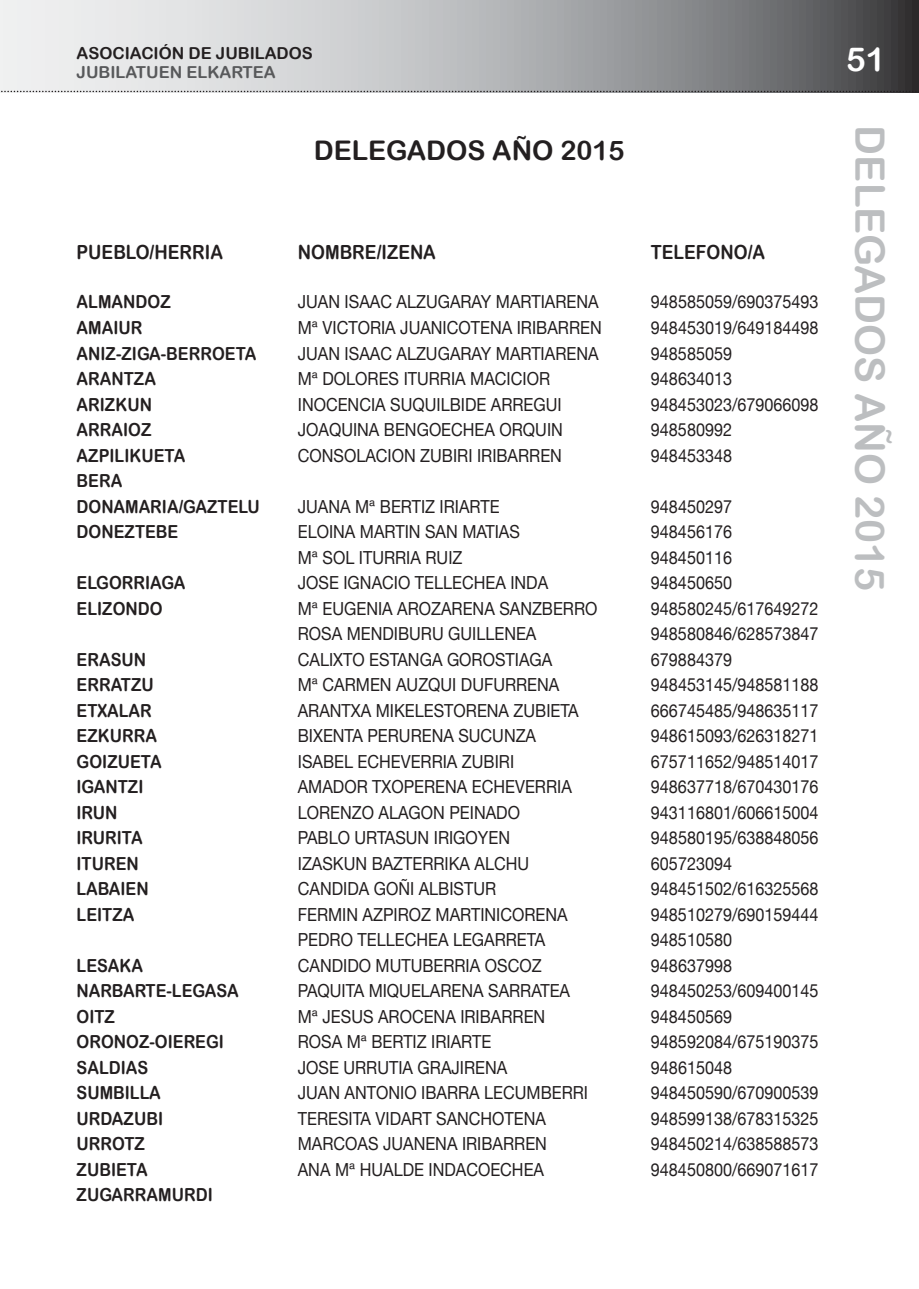
<style>
.page{position:relative;width:919px;height:1289px;background:#fff}
.page>*{position:absolute;margin:0;border:0;box-sizing:border-box;transform-origin:0 0}
.t1{font:40.5px "Arial Rounded MT Bold";color:#bcbec0}
.t2{font:33px "Arial Rounded MT Bold";color:#fff}
.t3{font:27px "Arial Rounded MT Bold";color:#231f20}
.t4{font:19.5px "Arial Rounded MT Bold";color:#231f20;scale:.9 1}
.t5{font:18px "Helvetica Neue";color:#231f20;scale:.9 1}
.t6{font:18px "Arial Rounded MT Bold";color:#231f20;scale:.9 1}
.t7{font:16.5px "Arial Rounded MT Bold";color:#231f20}
.t8{font:16.5px "Arial Rounded MT Bold";color:#58595b}
</style>
<div class="page">
<svg style="left:0;top:0;width:918px;height:91px"></svg>
<svg style="left:0;top:91px;width:919px;height:1px"></svg>
<p class="t7" style="left:77px;top:43px;width:238px">ASOCIACIÓN DE JUBILADOS</p>
<p class="t8" style="left:77px;top:63px;width:200px">JUBILATUEN ELKARTEA</p>
<p class="t3" style="left:314px;top:134px;width:312px">DELEGADOS AÑO 2015</p>
<p class="t4" style="left:77px;top:240px;width:164px">PUEBLO/HERRIA</p>
<p class="t4" style="left:298px;top:240px;width:155px">NOMBRE/IZENA</p>
<p class="t4" style="left:651px;top:240px;width:128px">TELEFONO/A</p>
<p class="t6" style="left:77px;top:291px;width:106px">ALMANDOZ</p>
<p class="t5" style="left:298px;top:291px;width:335px">JUAN ISAAC ALZUGARAY MARTIARENA</p>
<p class="t5" style="left:651px;top:291px;width:188px">948585059/690375493</p>
<p class="t6" style="left:77px;top:317px;width:75px">AMAIUR</p>
<p class="t5" style="left:298px;top:317px;width:339px">Mª VICTORIA JUANICOTENA IRIBARREN</p>
<p class="t5" style="left:651px;top:317px;width:188px">948453019/649184498</p>
<p class="t6" style="left:77px;top:342px;width:201px">ANIZ-ZIGA-BERROETA</p>
<p class="t5" style="left:298px;top:342px;width:335px">JUAN ISAAC ALZUGARAY MARTIARENA</p>
<p class="t5" style="left:651px;top:342px;width:92px">948585059</p>
<p class="t6" style="left:77px;top:368px;width:90px">ARANTZA</p>
<p class="t5" style="left:298px;top:368px;width:282px">Mª DOLORES ITURRIA MACICIOR</p>
<p class="t5" style="left:651px;top:368px;width:92px">948634013</p>
<p class="t6" style="left:77px;top:393px;width:85px">ARIZKUN</p>
<p class="t5" style="left:298px;top:393px;width:294px">INOCENCIA SUQUILBIDE ARREGUI</p>
<p class="t5" style="left:651px;top:393px;width:188px">948453023/679066098</p>
<p class="t6" style="left:77px;top:419px;width:85px">ARRAIOZ</p>
<p class="t5" style="left:298px;top:419px;width:296px">JOAQUINA BENGOECHEA ORQUIN</p>
<p class="t5" style="left:651px;top:419px;width:92px">948580992</p>
<p class="t6" style="left:77px;top:444px;width:122px">AZPILIKUETA</p>
<p class="t5" style="left:298px;top:444px;width:295px">CONSOLACION ZUBIRI IRIBARREN</p>
<p class="t5" style="left:651px;top:444px;width:92px">948453348</p>
<p class="t6" style="left:77px;top:470px;width:52px">BERA</p>
<p class="t6" style="left:77px;top:495px;width:205px">DONAMARIA/GAZTELU</p>
<p class="t5" style="left:298px;top:495px;width:226px">JUANA Mª BERTIZ IRIARTE</p>
<p class="t5" style="left:651px;top:495px;width:92px">948450297</p>
<p class="t6" style="left:77px;top:521px;width:115px">DONEZTEBE</p>
<p class="t5" style="left:298px;top:521px;width:248px">ELOINA MARTIN SAN MATIAS</p>
<p class="t5" style="left:651px;top:521px;width:92px">948456176</p>
<p class="t5" style="left:298px;top:546px;width:184px">Mª SOL ITURRIA RUIZ</p>
<p class="t5" style="left:651px;top:546px;width:92px">948450116</p>
<p class="t6" style="left:77px;top:572px;width:122px">ELGORRIAGA</p>
<p class="t5" style="left:298px;top:572px;width:280px">JOSE IGNACIO TELLECHEA INDA</p>
<p class="t5" style="left:651px;top:572px;width:92px">948450650</p>
<p class="t6" style="left:77px;top:597px;width:97px">ELIZONDO</p>
<p class="t5" style="left:298px;top:597px;width:334px">Mª EUGENIA AROZARENA SANZBERRO</p>
<p class="t5" style="left:651px;top:597px;width:188px">948580245/617649272</p>
<p class="t5" style="left:298px;top:623px;width:266px">ROSA MENDIBURU GUILLENEA</p>
<p class="t5" style="left:651px;top:623px;width:188px">948580846/628573847</p>
<p class="t6" style="left:77px;top:648px;width:79px">ERASUN</p>
<p class="t5" style="left:298px;top:648px;width:284px">CALIXTO ESTANGA GOROSTIAGA</p>
<p class="t5" style="left:651px;top:648px;width:92px">679884379</p>
<p class="t6" style="left:77px;top:674px;width:87px">ERRATZU</p>
<p class="t5" style="left:298px;top:674px;width:292px">Mª CARMEN AUZQUI DUFURRENA</p>
<p class="t5" style="left:651px;top:674px;width:188px">948453145/948581188</p>
<p class="t6" style="left:77px;top:699px;width:85px">ETXALAR</p>
<p class="t5" style="left:298px;top:699px;width:313px">ARANTXA MIKELESTORENA ZUBIETA</p>
<p class="t5" style="left:651px;top:699px;width:188px">666745485/948635117</p>
<p class="t6" style="left:77px;top:725px;width:91px">EZKURRA</p>
<p class="t5" style="left:298px;top:725px;width:266px">BIXENTA PERURENA SUCUNZA</p>
<p class="t5" style="left:651px;top:725px;width:188px">948615093/626318271</p>
<p class="t6" style="left:77px;top:750px;width:96px">GOIZUETA</p>
<p class="t5" style="left:298px;top:750px;width:242px">ISABEL ECHEVERRIA ZUBIRI</p>
<p class="t5" style="left:651px;top:750px;width:188px">675711652/948514017</p>
<p class="t6" style="left:77px;top:776px;width:76px">IGANTZI</p>
<p class="t5" style="left:298px;top:776px;width:306px">AMADOR TXOPERENA ECHEVERRIA</p>
<p class="t5" style="left:651px;top:776px;width:188px">948637718/670430176</p>
<p class="t6" style="left:77px;top:801px;width:47px">IRUN</p>
<p class="t5" style="left:298px;top:801px;width:248px">LORENZO ALAGON PEINADO</p>
<p class="t5" style="left:651px;top:801px;width:188px">943116801/606615004</p>
<p class="t6" style="left:77px;top:827px;width:75px">IRURITA</p>
<p class="t5" style="left:298px;top:827px;width:237px">PABLO URTASUN IRIGOYEN</p>
<p class="t5" style="left:651px;top:827px;width:188px">948580195/638848056</p>
<p class="t6" style="left:77px;top:852px;width:71px">ITUREN</p>
<p class="t5" style="left:298px;top:852px;width:258px">IZASKUN BAZTERRIKA ALCHU</p>
<p class="t5" style="left:651px;top:852px;width:92px">605723094</p>
<p class="t6" style="left:77px;top:878px;width:82px">LABAIEN</p>
<p class="t5" style="left:298px;top:878px;width:222px">CANDIDA GOÑI ALBISTUR</p>
<p class="t5" style="left:651px;top:878px;width:188px">948451502/616325568</p>
<p class="t6" style="left:77px;top:903px;width:66px">LEITZA</p>
<p class="t5" style="left:298px;top:903px;width:301px">FERMIN AZPIROZ MARTINICORENA</p>
<p class="t5" style="left:651px;top:903px;width:188px">948510279/690159444</p>
<p class="t5" style="left:298px;top:929px;width:276px">PEDRO TELLECHEA LEGARRETA</p>
<p class="t5" style="left:651px;top:929px;width:92px">948510580</p>
<p class="t6" style="left:77px;top:954px;width:76px">LESAKA</p>
<p class="t5" style="left:298px;top:954px;width:272px">CANDIDO MUTUBERRIA OSCOZ</p>
<p class="t5" style="left:651px;top:954px;width:92px">948637998</p>
<p class="t6" style="left:77px;top:980px;width:182px">NARBARTE-LEGASA</p>
<p class="t5" style="left:298px;top:980px;width:304px">PAQUITA MIQUELARENA SARRATEA</p>
<p class="t5" style="left:651px;top:980px;width:188px">948450253/609400145</p>
<p class="t6" style="left:77px;top:1005px;width:44px">OITZ</p>
<p class="t5" style="left:298px;top:1005px;width:276px">Mª JESUS AROCENA IRIBARREN</p>
<p class="t5" style="left:651px;top:1005px;width:92px">948450569</p>
<p class="t6" style="left:77px;top:1031px;width:165px">ORONOZ-OIEREGI</p>
<p class="t5" style="left:298px;top:1031px;width:216px">ROSA Mª BERTIZ IRIARTE</p>
<p class="t5" style="left:651px;top:1031px;width:188px">948592084/675190375</p>
<p class="t6" style="left:77px;top:1056px;width:81px">SALDIAS</p>
<p class="t5" style="left:298px;top:1056px;width:234px">JOSE URRUTIA GRAJIRENA</p>
<p class="t5" style="left:651px;top:1056px;width:92px">948615048</p>
<p class="t6" style="left:77px;top:1082px;width:95px">SUMBILLA</p>
<p class="t5" style="left:298px;top:1082px;width:324px">JUAN ANTONIO IBARRA LECUMBERRI</p>
<p class="t5" style="left:651px;top:1082px;width:188px">948450590/670900539</p>
<p class="t6" style="left:77px;top:1107px;width:98px">URDAZUBI</p>
<p class="t5" style="left:298px;top:1107px;width:277px">TERESITA VIDART SANCHOTENA</p>
<p class="t5" style="left:651px;top:1107px;width:188px">948599138/678315325</p>
<p class="t6" style="left:77px;top:1133px;width:78px">URROTZ</p>
<p class="t5" style="left:298px;top:1133px;width:278px">MARCOAS JUANENA IRIBARREN</p>
<p class="t5" style="left:651px;top:1133px;width:188px">948450214/638588573</p>
<p class="t6" style="left:77px;top:1158px;width:80px">ZUBIETA</p>
<p class="t5" style="left:298px;top:1158px;width:275px">ANA Mª HUALDE INDACOECHEA</p>
<p class="t5" style="left:651px;top:1158px;width:188px">948450800/669071617</p>
<p class="t6" style="left:77px;top:1184px;width:153px">ZUGARRAMURDI</p>
<h2 class="t2" style="left:846px;top:40px;width:41px">51</h2>
<p class="t1" style="left:893px;top:125px;width:467px;rotate:90deg">DELEGADOS AÑO 2015</p>
</div>
